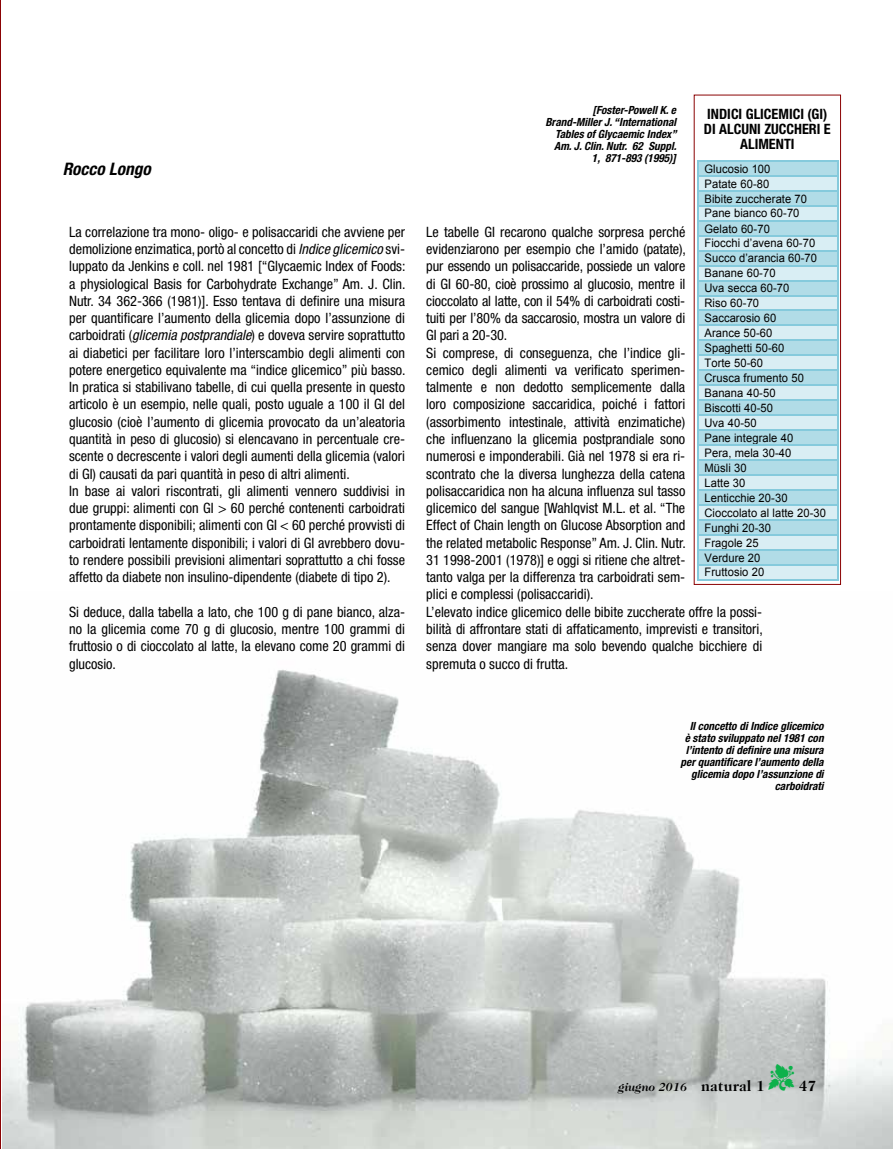
<style>
.page{position:relative;width:893px;height:1149px;background:#fff}
.page>*{position:absolute;margin:0;border:0;box-sizing:border-box;transform-origin:0 0}
.t1{font:italic 700 condensed 17.25px "Helvetica Neue";color:#000}
.t2{font:700 15px "Caslon 224 IT Cby BT";color:#000}
.t3{font:condensed 14.25px/17.2px "Helvetica Neue";color:#000}
.t4{font:700 condensed 14.25px/15px "Helvetica Neue";color:#000;text-align:center}
.t5{font:italic 700 12px "Caslon 224 IT Cby BT";color:#000}
.t6{font:11.7px/15px "Arial";letter-spacing:.01em;color:#000;scale:.96 1}
.t7{font:italic 700 condensed 11.25px/12px "Helvetica Neue";color:#000;text-align:right}
.s1{font-style:italic}
.s2{color:#0db14b}
.s3{font-style:normal;font-size:15px}
</style>
<div class="page">
<hr style="left:0;top:0;width:1px;height:1148px;background:#8b0304">
<div style="left:698px;top:161px;width:140px;height:14px;background:#b1dce7"></div>
<hr style="left:698px;top:160px;width:140px;height:1px;background:#85cadc">
<div style="left:698px;top:176px;width:140px;height:14px;background:#d9eef4"></div>
<hr style="left:698px;top:175px;width:140px;height:1px;background:#85cadc">
<div style="left:698px;top:191px;width:140px;height:14px;background:#b1dce7"></div>
<hr style="left:698px;top:190px;width:140px;height:1px;background:#85cadc">
<div style="left:698px;top:206px;width:140px;height:14px;background:#d9eef4"></div>
<hr style="left:698px;top:205px;width:140px;height:1px;background:#85cadc">
<div style="left:698px;top:221px;width:140px;height:14px;background:#b1dce7"></div>
<hr style="left:698px;top:220px;width:140px;height:1px;background:#85cadc">
<div style="left:698px;top:236px;width:140px;height:14px;background:#d9eef4"></div>
<hr style="left:698px;top:235px;width:140px;height:1px;background:#85cadc">
<div style="left:698px;top:251px;width:140px;height:14px;background:#b1dce7"></div>
<hr style="left:698px;top:250px;width:140px;height:1px;background:#85cadc">
<div style="left:698px;top:266px;width:140px;height:14px;background:#d9eef4"></div>
<hr style="left:698px;top:265px;width:140px;height:1px;background:#85cadc">
<div style="left:698px;top:281px;width:140px;height:14px;background:#b1dce7"></div>
<hr style="left:698px;top:280px;width:140px;height:1px;background:#85cadc">
<div style="left:698px;top:296px;width:140px;height:14px;background:#d9eef4"></div>
<hr style="left:698px;top:295px;width:140px;height:1px;background:#85cadc">
<div style="left:698px;top:311px;width:140px;height:13px;background:#b1dce7"></div>
<hr style="left:698px;top:310px;width:140px;height:1px;background:#85cadc">
<div style="left:698px;top:326px;width:140px;height:14px;background:#d9eef4"></div>
<hr style="left:698px;top:324px;width:140px;height:2px;background:#85cadc">
<div style="left:698px;top:341px;width:140px;height:13px;background:#b1dce7"></div>
<hr style="left:698px;top:340px;width:140px;height:1px;background:#85cadc">
<div style="left:698px;top:356px;width:140px;height:13px;background:#d9eef4"></div>
<hr style="left:698px;top:354px;width:140px;height:2px;background:#85cadc">
<div style="left:698px;top:371px;width:140px;height:13px;background:#b1dce7"></div>
<hr style="left:698px;top:369px;width:140px;height:2px;background:#85cadc">
<div style="left:698px;top:386px;width:140px;height:13px;background:#d9eef4"></div>
<hr style="left:698px;top:384px;width:140px;height:2px;background:#85cadc">
<div style="left:698px;top:401px;width:140px;height:13px;background:#b1dce7"></div>
<hr style="left:698px;top:399px;width:140px;height:2px;background:#85cadc">
<div style="left:698px;top:415px;width:140px;height:14px;background:#d9eef4"></div>
<hr style="left:698px;top:414px;width:140px;height:1px;background:#85cadc">
<div style="left:698px;top:431px;width:140px;height:13px;background:#b1dce7"></div>
<hr style="left:698px;top:429px;width:140px;height:1px;background:#85cadc">
<div style="left:698px;top:445px;width:140px;height:14px;background:#d9eef4"></div>
<hr style="left:698px;top:444px;width:140px;height:1px;background:#85cadc">
<div style="left:698px;top:460px;width:140px;height:14px;background:#b1dce7"></div>
<hr style="left:698px;top:459px;width:140px;height:1px;background:#85cadc">
<div style="left:698px;top:475px;width:140px;height:14px;background:#d9eef4"></div>
<hr style="left:698px;top:474px;width:140px;height:1px;background:#85cadc">
<div style="left:698px;top:490px;width:140px;height:14px;background:#b1dce7"></div>
<hr style="left:698px;top:489px;width:140px;height:1px;background:#85cadc">
<div style="left:698px;top:505px;width:140px;height:14px;background:#d9eef4"></div>
<hr style="left:698px;top:504px;width:140px;height:1px;background:#85cadc">
<div style="left:698px;top:520px;width:140px;height:14px;background:#b1dce7"></div>
<hr style="left:698px;top:519px;width:140px;height:1px;background:#85cadc">
<div style="left:698px;top:535px;width:140px;height:14px;background:#d9eef4"></div>
<hr style="left:698px;top:534px;width:140px;height:1px;background:#85cadc">
<div style="left:698px;top:550px;width:140px;height:14px;background:#b1dce7"></div>
<hr style="left:698px;top:549px;width:140px;height:1px;background:#85cadc">
<div style="left:698px;top:565px;width:140px;height:14px;background:#d9eef4"></div>
<hr style="left:698px;top:564px;width:140px;height:1px;background:#85cadc">
<svg style="left:697px;top:160px;width:1px;height:420px"></svg>
<hr style="left:698px;top:579px;width:140px;height:1px;background:#85cadc">
<svg style="left:838px;top:160px;width:1px;height:420px"></svg>
<div style="left:694px;top:95px;width:147px;height:489px;border:1px solid #8b0304"></div>
<img style="left:3px;top:670px;width:890px;height:478px">
<p class="t7" style="left:545px;top:104px;width:133px">[Foster-Powell K. e<br>Brand-Miller J. “International<br>Tables of Glycaemic Index”<br>Am. J. Clin. Nutr. 62 Suppl.<br>1, 871-893 (1995)]</p>
<p class="t4" style="left:704px;top:106px;width:128px">INDICI GLICEMICI (GI)<br>DI ALCUNI ZUCCHERI E<br>ALIMENTI</p>
<p class="t1" style="left:63px;top:158px;width:90px">Rocco Longo</p>
<p class="t6" style="left:704px;top:161px;width:128px">Glucosio 100<br>Patate 60-80<br>Bibite zuccherate 70<br>Pane bianco 60-70<br>Gelato 60-70<br>Fiocchi d’avena 60-70<br>Succo d’arancia 60-70<br>Banane 60-70<br>Uva secca 60-70<br>Riso 60-70<br>Saccarosio 60<br>Arance 50-60<br>Spaghetti 50-60<br>Torte 50-60<br>Crusca frumento 50<br>Banana 40-50<br>Biscotti 40-50<br>Uva 40-50<br>Pane integrale 40<br>Pera, mela 30-40<br>Müsli 30<br>Latte 30<br>Lenticchie 20-30<br>Cioccolato al latte 20-30<br>Funghi 20-30<br>Fragole 25<br>Verdure 20<br>Fruttosio 20</p>
<p class="t3" style="left:426px;top:223px;width:338px">Le tabelle GI recarono qualche sorpresa perché<br>evidenziarono per esempio che l’amido (patate),<br>pur essendo un polisaccaride, possiede un valore<br>di GI 60-80, cioè prossimo al glucosio, mentre il<br>cioccolato al latte, con il 54% di carboidrati costi-<br>tuiti per l’80% da saccarosio, mostra un valore di<br>GI pari a 20-30.<br>Si comprese, di conseguenza, che l’indice gli-<br>cemico degli alimenti va verificato sperimen-<br>talmente e non dedotto semplicemente dalla<br>loro composizione saccaridica, poiché i fattori (assorbimento intestinale, attività enzimatiche)<br>che influenzano la glicemia postprandiale sono<br>numerosi e imponderabili. Già nel 1978 si era ri-<br>scontrato che la diversa lunghezza della catena polisaccaridica non ha alcuna influenza sul tasso<br>glicemico del sangue [Wahlqvist M.L. et al. “The<br>Effect of Chain length on Glucose Absorption and<br>the related metabolic Response” Am. J. Clin. Nutr.<br>31 1998-2001 (1978)] e oggi si ritiene che altret-<br>tanto valga per la differenza tra carboidrati sem-<br>plici e complessi (polisaccaridi).<br>L’elevato indice glicemico delle bibite zuccherate offre la possi&shy;bilità di affrontare stati di affaticamento, imprevisti e transitori, senza dover mangiare ma solo bevendo qualche bicchiere di spremuta o succo di frutta.</p>
<p class="t3" style="left:69px;top:223px;width:338px">La correlazione tra mono- oligo- e polisaccaridi che avviene per demolizione enzimatica, portò al concetto di <span class="s1">Indice glicemico</span> svi&shy;luppato da Jenkins e coll. nel 1981 [“Glycaemic Index of Foods: a physiological Basis for Carbohydrate Exchange” Am. J. Clin.<br>Nutr. 34 362-366 (1981)]. Esso tentava di definire una misura per quantificare l’aumento della glicemia dopo l’assunzione di carboidrati (<span class="s1">glicemia postprandiale</span>) e doveva servire soprattutto ai diabetici per facilitare loro l’interscambio degli alimenti con potere energetico equivalente ma “indice glicemico” più basso.<br>In pratica si stabilivano tabelle, di cui quella presente in questo articolo è un esempio, nelle quali, posto uguale a 100 il GI del glucosio (cioè l’aumento di glicemia provocato da un’aleatoria quantità in peso di glucosio) si elencavano in percentuale cre&shy;scente o decrescente i valori degli aumenti della glicemia (valori di GI) causati da pari quantità in peso di altri alimenti.<br>In base ai valori riscontrati, gli alimenti vennero suddivisi in due gruppi: alimenti con GI &gt; 60 perché contenenti carboidrati prontamente disponibili; alimenti con GI &lt; 60 perché provvisti di carboidrati lentamente disponibili; i valori di GI avrebbero dovu&shy;to rendere possibili previsioni alimentari soprattutto a chi fosse affetto da diabete non insulino-dipendente (diabete di tipo 2).</p>
<p class="t3" style="left:69px;top:602px;width:337px;text-align:justify">Si deduce, dalla tabella a lato, che 100 g di pane bianco, alza&shy;no la glicemia come 70 g di glucosio, mentre 100 grammi di fruttosio o di cioccolato al latte, la elevano come 20 grammi di glucosio.</p>
<p class="t7" style="left:681px;top:719px;width:145px">Il concetto di Indice glicemico<br>è stato sviluppato nel 1981 con l’intento di definire una misura per quantificare l’aumento della glicemia dopo l’assunzione di carboidrati</p>
<p class="t2" style="left:768px;top:1076px;width:49px"><span class="s2">▼</span> 47</p>
<p class="t5" style="left:618px;top:1079px;width:148px">giugno 2016 <span class="s3">natural 1</span></p>
</div>
